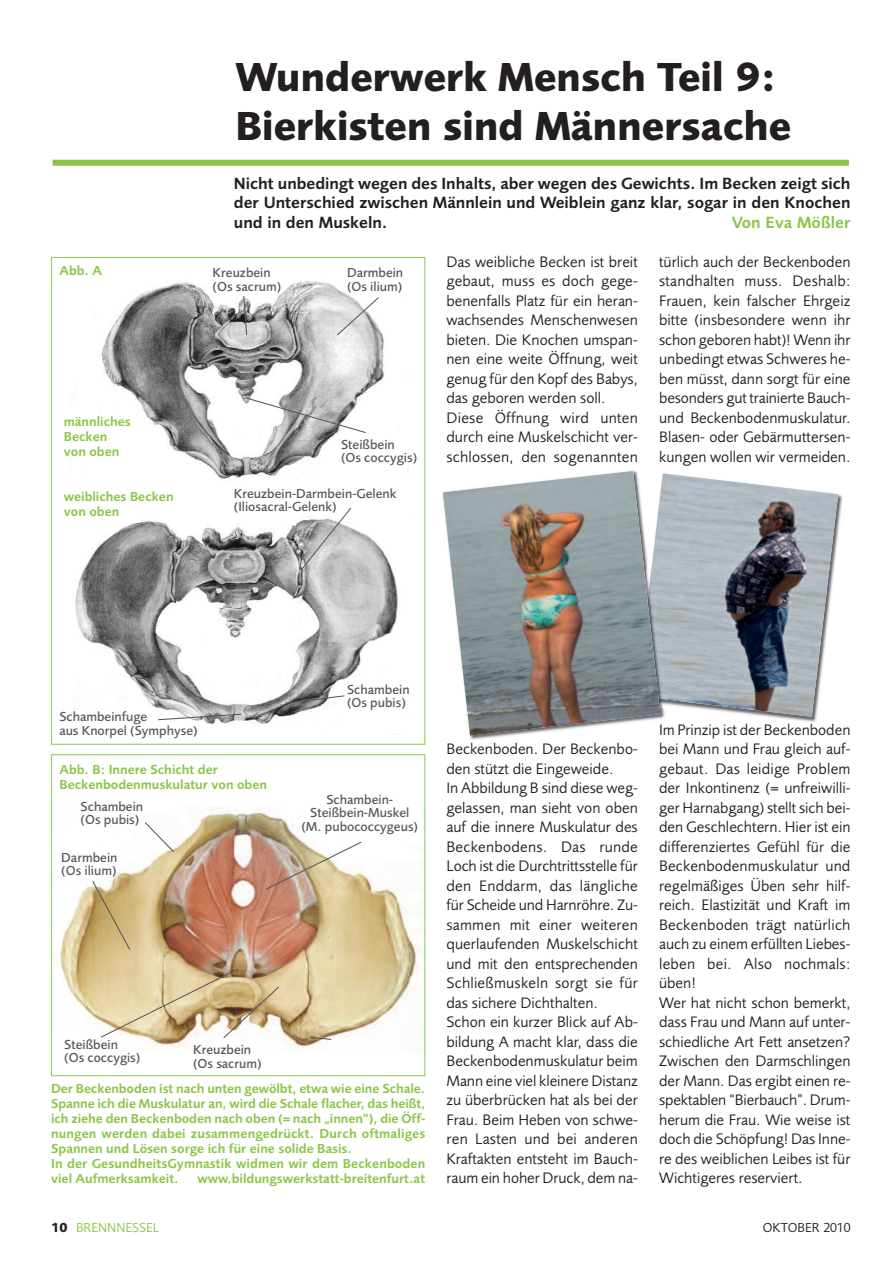
<style>
.page{position:relative;width:893px;height:1263px;background:#fff}
.page>*{position:absolute;margin:0;border:0;box-sizing:border-box;transform-origin:0 0}
.t1{font:700 42px/48.8px "Foundry Sans";letter-spacing:-.01em;color:#231f20}
.t2{font:600 16.8px/19.5px "Foundry Sans";color:#231f20;text-align:justify}
.t3{font:600 16.8px "Foundry Sans";color:#8ac648}
.t4{font:15.75px/19.5px "Foundry Sans";color:#231f20}
.t5{font:600 13.5px/15px "Foundry Sans";color:#8ac648}
.t6{font:500 13.5px/13.5px "Foundry Sans";color:#57585a}
.t7{font:13.5px "Foundry Sans";color:#8ac648}
.t8{font:13.5px "Foundry Sans";color:#231f20}
.s1{font-weight:700;color:#231f20}
</style>
<div class="page">
<img style="left:771px;top:494px;width:72px;height:228px">
<img style="left:670px;top:474px;width:168px;height:243px">
<img style="left:442px;top:470px;width:228px;height:270px">
<img style="left:660px;top:542px;width:9px;height:167px">
<img style="left:660px;top:562px;width:8px;height:138px">
<img style="left:443px;top:471px;width:217px;height:265px">
<div style="left:53px;top:160px;width:796px;height:6px;background:#8ac648"></div>
<img style="left:54px;top:807px;width:366px;height:242px">
<div style="left:51px;top:754px;width:374px;height:322px;border:1px solid #8ac648"></div>
<svg style="left:144px;top:821px;width:31px;height:32px"></svg>
<svg style="left:91px;top:880px;width:40px;height:71px;background:#c8ae77"></svg>
<svg style="left:308px;top:1036px;width:24px;height:4px"></svg>
<svg style="left:100px;top:967px;width:180px;height:72px;background:#d6c29c"></svg>
<svg style="left:264px;top:841px;width:99px;height:50px"></svg>
<img style="left:75px;top:281px;width:323px;height:444px">
<svg style="left:243px;top:295px;width:5px;height:41px"></svg>
<svg style="left:245px;top:397px;width:122px;height:37px"></svg>
<svg style="left:157px;top:713px;width:86px;height:8px"></svg>
<svg style="left:285px;top:695px;width:61px;height:9px"></svg>
<svg style="left:300px;top:506px;width:52px;height:64px"></svg>
<svg style="left:336px;top:296px;width:44px;height:40px"></svg>
<h1 class="t1" style="left:235px;top:57px;width:557px">Wunderwerk Mensch Teil 9:<br>Bierkisten sind Männersache</h1>
<p class="t5" style="left:60px;top:264px;width:44px">Abb. A</p>
<p class="t5" style="left:64px;top:415px;width:69px">männliches<br>Becken von oben</p>
<p class="t5" style="left:64px;top:490px;width:111px">weibliches Becken von oben</p>
<p class="t2" style="left:234px;top:175px;width:618px">Nicht unbedingt wegen des Inhalts, aber wegen des Gewichts. Im Becken zeigt sich der Unterschied zwischen Männlein und Weiblein ganz klar, sogar in den Knochen und in den Muskeln.</p>
<p class="t3" style="left:732px;top:216px;width:120px">Von Eva Mößler</p>
<p class="t6" style="left:213px;top:267px;width:70px">Kreuzbein (Os sacrum)</p>
<p class="t6" style="left:347px;top:267px;width:58px">Darmbein (Os ilium)</p>
<p class="t6" style="left:341px;top:439px;width:78px">Steißbein (Os coccygis)</p>
<p class="t6" style="left:234px;top:488px;width:164px">Kreuzbein-Darmbein-Gelenk (Iliosacral-Gelenk)</p>
<p class="t4" style="left:446px;top:253px;width:193px">Das weibliche Becken ist breit gebaut, muss es doch gege&shy;benenfalls Platz für ein heran&shy;wachsendes Menschenwesen bieten. Die Knochen umspan&shy;nen eine weite Öffnung, weit genug für den Kopf des Babys, das geboren werden soll.<br>Diese Öffnung wird unten durch eine Muskelschicht ver&shy;schlossen, den sogenannten</p>
<p class="t4" style="left:659px;top:253px;width:193px;text-align:justify">türlich auch der Beckenboden standhalten muss. Deshalb:<br>Frauen, kein falscher Ehrgeiz bitte (insbesondere wenn ihr schon geboren habt)! Wenn ihr unbedingt etwas Schweres he&shy;ben müsst, dann sorgt für eine besonders gut trainierte Bauch&shy;und Beckenbodenmuskulatur.<br>Blasen- oder Gebärmuttersen&shy;kungen wollen wir vermeiden.</p>
<p class="t6" style="left:59px;top:711px;width:140px">Schambeinfuge<br>aus Knorpel (Symphyse)</p>
<p class="t5" style="left:60px;top:763px;width:209px">Abb. B: Innere Schicht der<br>Beckenbodenmuskulatur von oben</p>
<p class="t6" style="left:347px;top:684px;width:64px">Schambein (Os pubis)</p>
<p class="t6" style="left:81px;top:801px;width:64px">Schambein (Os pubis)</p>
<p class="t6" style="left:301px;top:794px;width:118px;text-align:center">Schambein-<br>Steißbein-Muskel (M. pubococcygeus)</p>
<p class="t6" style="left:61px;top:852px;width:58px">Darmbein (Os ilium)</p>
<p class="t6" style="left:64px;top:1039px;width:78px">Steißbein (Os coccygis)</p>
<p class="t6" style="left:193px;top:1044px;width:70px">Kreuzbein (Os sacrum)</p>
<p class="t5" style="left:51px;top:1082px;width:376px">Der Beckenboden ist nach unten gewölbt, etwa wie eine Schale.<br>Spanne ich die Muskulatur an, wird die Schale flacher, das heißt, ich ziehe den Beckenboden nach oben (= nach „innen“), die Öff&shy;nungen werden dabei zusammengedrückt. Durch oftmaliges Spannen und Lösen sorge ich für eine solide Basis.<br>In der GesundheitsGymnastik widmen wir dem Beckenboden viel Aufmerksamkeit.</p>
<p class="t5" style="left:197px;top:1172px;width:229px">www.bildungswerkstatt-breitenfurt.at</p>
<p class="t4" style="left:446px;top:741px;width:193px">Beckenboden. Der Beckenbo&shy;den stützt die Eingeweide.<br>In Abbildung B sind diese weg&shy;gelassen, man sieht von oben auf die innere Muskulatur des<br>Beckenbodens. Das runde<br>Loch ist die Durchtrittsstelle für den Enddarm, das längliche für Scheide und Harnröhre. Zu&shy;sammen mit einer weiteren querlaufenden Muskelschicht und mit den entsprechenden<br>Schließmuskeln sorgt sie für das sichere Dichthalten.<br>Schon ein kurzer Blick auf Ab&shy;bildung A macht klar, dass die<br>Beckenbodenmuskulatur beim<br>Mann eine viel kleinere Distanz zu überbrücken hat als bei der<br>Frau. Beim Heben von schwe&shy;ren Lasten und bei anderen<br>Kraftakten entsteht im Bauch&shy;raum ein hoher Druck, dem na-</p>
<p class="t4" style="left:659px;top:721px;width:193px">Im Prinzip ist der Beckenboden bei Mann und Frau gleich auf&shy;gebaut. Das leidige Problem der Inkontinenz (= unfreiwilli&shy;ger Harnabgang) stellt sich bei&shy;den Geschlechtern. Hier ist ein differenziertes Gefühl für die<br>Beckenbodenmuskulatur und regelmäßiges Üben sehr hilf&shy;reich. Elastizität und Kraft im<br>Beckenboden trägt natürlich auch zu einem erfüllten Liebes&shy;leben bei. Also nochmals: üben!<br>Wer hat nicht schon bemerkt, dass Frau und Mann auf unter&shy;schiedliche Art Fett ansetzen?<br>Zwischen den Darmschlingen der Mann. Das ergibt einen re&shy;spektablen “Bierbauch”. Drum&shy;herum die Frau. Wie weise ist doch die Schöpfung! Das Inne&shy;re des weiblichen Leibes ist für<br>Wichtigeres reserviert.</p>
<p class="t7" style="left:51px;top:1222px;width:110px"><span class="s1">10</span> BRENNNESSEL</p>
<p class="t8" style="left:763px;top:1222px;width:89px">OKTOBER 2010</p>
</div>
